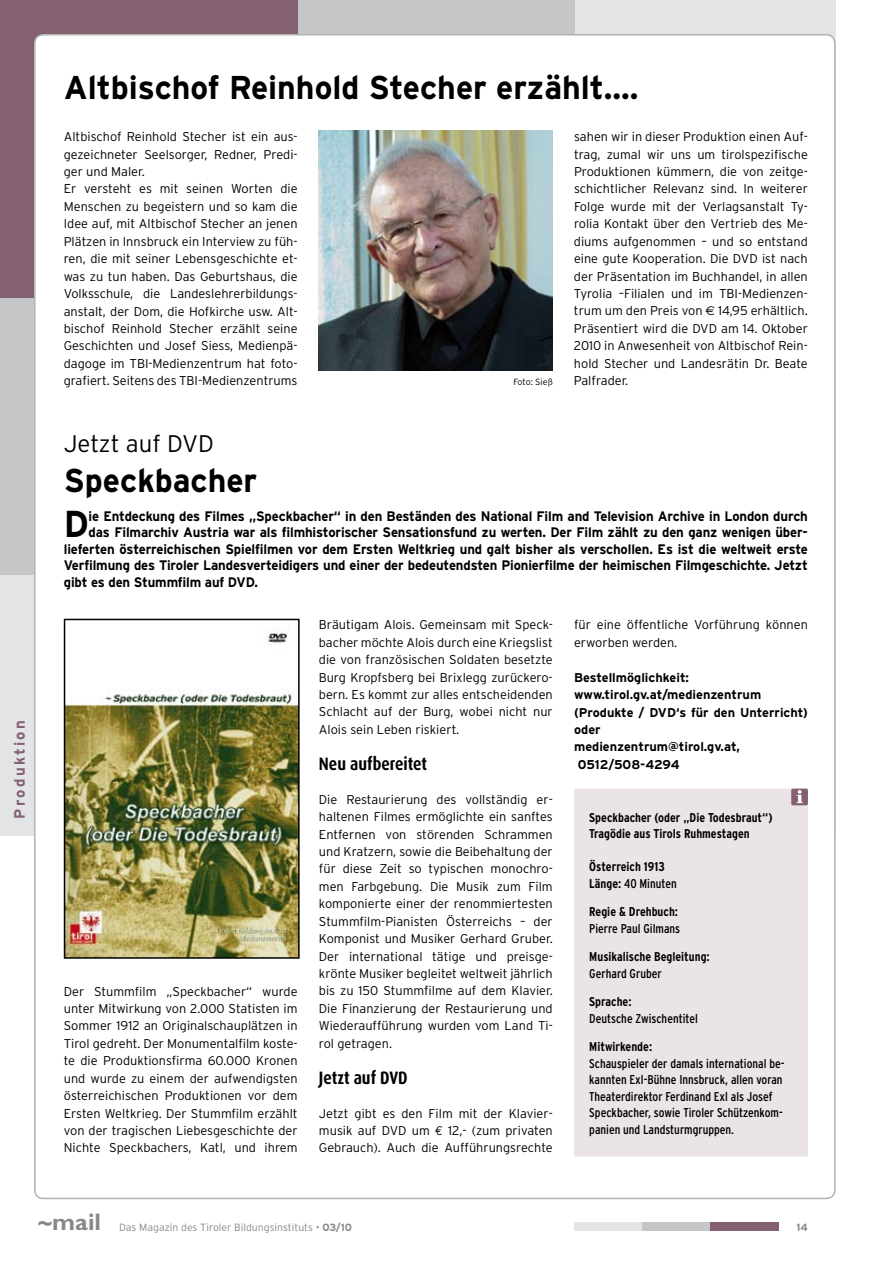
<style>
.page{position:relative;width:893px;height:1263px;background:#fff}
.page>*{position:absolute;margin:0;border:0;box-sizing:border-box;transform-origin:0 0}
.t1{font:700 37.5px "Interstate";color:#000;scale:.95 1}
.t2{font:700 33px "Interstate";color:#000}
.t3{font:300 24px "Interstate";color:#000}
.t4{font:700 24px "Gill Sans Std";color:#87888a}
.t5{font:700 18px "Dax";color:#000;scale:.85 1}
.t6{font:700 15px "Interstate";letter-spacing:.15em;color:#855f72}
.t7{font:700 13.8px "Interstate";letter-spacing:-.01em;color:#000;scale:.95 1}
.t8{font:300 12.75px/17.4px "Interstate";color:#000;text-align:justify}
.t9{font:condensed 12.75px/16.5px "Interstate";color:#000}
.t10{font:700 condensed 12.75px/16.5px "Interstate";color:#000}
.t11{font:700 12.75px/17.4px "Interstate";color:#000}
.t12{font:300 10.5px "Interstate";color:#87888a}
.t13{font:700 10.5px "Interstate";color:#87888a}
.t14{font:300 9px "Interstate";color:#000}
.s1{font-family:"Euro Sans";font-weight:400}
.s2{font-family:"Euro Mono";font-weight:400}
.s3{font-weight:400}
.s4{font-weight:700}
</style>
<div class="page">
<div style="left:0;top:0;width:836px;height:836px;background:#e3e4e5"></div>
<div style="left:0;top:0;width:574px;height:574px;background:#c5c6c8"></div>
<div style="left:0;top:0;width:298px;height:298px;background:#855f72"></div>
<div style="left:35px;top:35px;width:800px;height:1163px;background:#fff;border-radius:9px"></div>
<div style="left:574px;top:1222px;width:204px;height:9px;background:#e3e4e5"></div>
<div style="left:642px;top:1222px;width:136px;height:9px;background:#c5c6c8"></div>
<div style="left:710px;top:1222px;width:68px;height:9px;background:#855f72"></div>
<img style="left:319px;top:131px;width:234px;height:239px">
<img style="left:67px;top:628px;width:230px;height:328px">
<div style="left:64px;top:619px;width:236px;height:340px;border:2px solid #000"></div>
<div style="left:574px;top:789px;width:234px;height:368px;background:#eae4e7;border-radius:2px"></div>
<div style="left:791px;top:789px;width:17px;height:16px;background:#855f72;border-radius:2px"></div>
<svg style="left:797px;top:790px;width:6px;height:13px"></svg>
<p class="t6" style="left:11px;top:819px;width:100px;rotate:-90deg">Produktion</p>
<h2 class="t2" style="left:64px;top:69px;width:576px">Altbischof Reinhold Stecher erzählt....</h2>
<p class="t8" style="left:64px;top:128px;width:235px;text-align:left">Altbischof Reinhold Stecher ist ein aus&shy;gezeichneter Seelsorger, Redner, Predi&shy;ger und Maler.<br>Er versteht es mit seinen Worten die Menschen zu begeistern und so kam die Idee auf, mit Altbischof Stecher an jenen Plätzen in Innsbruck ein Interview zu füh&shy;ren, die mit seiner Lebensgeschichte et&shy;was zu tun haben. Das Geburtshaus, die Volksschule, die Landeslehrerbildungs&shy;anstalt, der Dom, die Hofkirche usw. Alt&shy;bischof Reinhold Stecher erzählt seine Geschichten und Josef Siess, Medienpä&shy;dagoge im TBI-Medienzentrum hat foto&shy;grafiert. Seitens des TBI-Medienzentrums</p>
<p class="t8" style="left:574px;top:128px;width:235px">sahen wir in dieser Produktion einen Auf&shy;trag, zumal wir uns um tirolspezifische Produktionen kümmern, die von zeitge&shy;schichtlicher Relevanz sind. In weiterer Folge wurde mit der Verlagsanstalt Ty&shy;rolia Kontakt über den Vertrieb des Me&shy;diums aufgenommen – und so entstand eine gute Kooperation. Die DVD ist nach der Präsentation im Buchhandel, in allen Tyrolia –Filialen und im TBI-Medienzen&shy;trum um den Preis von <span class="s1">€</span> 14,95 erhältlich.<br>Präsentiert wird die DVD am 14. Oktober 2010 in Anwesenheit von Altbischof Rein&shy;hold Stecher und Landesrätin Dr. Beate Palfrader.</p>
<p class="t14" style="left:513px;top:376px;width:41px">Foto: Sieß</p>
<h3 class="t3" style="left:64px;top:430px;width:152px">Jetzt auf DVD</h3>
<h2 class="t2" style="left:64px;top:462px;width:195px">Speckbacher</h2>
<h1 class="t1" style="left:64px;top:503px;width:28px">D</h1>
<p class="t7" style="left:89px;top:508px;width:759px">ie Entdeckung des Filmes „Speckbacher“ in den Beständen des National Film and Television Archive in London durch</p>
<p class="t7" style="left:89px;top:524px;width:759px">das Filmarchiv Austria war als filmhistorischer Sensationsfund zu werten. Der Film zählt zu den ganz wenigen über-</p>
<p class="t7" style="left:64px;top:541px;width:785px">lieferten österreichischen Spielfilmen vor dem Ersten Weltkrieg und galt bisher als verschollen. Es ist die weltweit erste</p>
<p class="t7" style="left:64px;top:558px;width:785px">Verfilmung des Tiroler Landesverteidigers und einer der bedeutendsten Pionierfilme der heimischen Filmgeschichte. Jetzt</p>
<p class="t7" style="left:64px;top:574px;width:206px">gibt es den Stummfilm auf DVD.</p>
<p class="t8" style="left:64px;top:982px;width:235px">Der Stummfilm „Speckbacher“ wurde unter Mitwirkung von 2.000 Statisten im Sommer 1912 an Originalschauplätzen in Tirol gedreht. Der Monumentalfilm koste&shy;te die Produktionsfirma 60.000 Kronen und wurde zu einem der aufwendigsten österreichischen Produktionen vor dem Ersten Weltkrieg. Der Stummfilm erzählt von der tragischen Liebesgeschichte der Nichte Speckbachers, Katl, und ihrem</p>
<p class="t8" style="left:319px;top:616px;width:235px">Bräutigam Alois. Gemeinsam mit Speck&shy;bacher möchte Alois durch eine Kriegslist die von französischen Soldaten besetzte Burg Kropfsberg bei Brixlegg zurückero&shy;bern. Es kommt zur alles entscheidenden Schlacht auf der Burg, wobei nicht nur Alois sein Leben riskiert.</p>
<h3 class="t5" style="left:319px;top:754px;width:129px">Neu aufbereitet</h3>
<p class="t8" style="left:319px;top:790px;width:235px">Die Restaurierung des vollständig er&shy;haltenen Filmes ermöglichte ein sanftes Entfernen von störenden Schrammen und Kratzern, sowie die Beibehaltung der für diese Zeit so typischen monochro&shy;men Farbgebung. Die Musik zum Film komponierte einer der renommiertesten Stummfilm-Pianisten Österreichs – der Komponist und Musiker Gerhard Gruber.<br>Der international tätige und preisge&shy;krönte Musiker begleitet weltweit jährlich bis zu 150 Stummfilme auf dem Klavier.<br>Die Finanzierung der Restaurierung und Wiederaufführung wurden vom Land Ti&shy;rol getragen.</p>
<h3 class="t5" style="left:319px;top:1068px;width:106px">Jetzt auf DVD</h3>
<p class="t8" style="left:319px;top:1104px;width:235px">Jetzt gibt es den Film mit der Klavier&shy;musik auf DVD um <span class="s2">€</span> 12,- (zum privaten Gebrauch). Auch die Aufführungsrechte</p>
<p class="t8" style="left:574px;top:616px;width:235px">für eine öffentliche Vorführung können erworben werden.</p>
<p class="t11" style="left:574px;top:668px;width:235px">Bestellmöglichkeit: www.tirol.gv.at/medienzentrum (Produkte / DVD‘s für den Unterricht) oder<br>medienzentrum@tirol.gv.at,<br>0512/508-4294</p>
<p class="t10" style="left:589px;top:809px;width:185px">Speckbacher (oder „Die Todesbraut“)<br>Tragödie aus Tirols Ruhmestagen</p>
<p class="t10" style="left:589px;top:858px;width:89px">Österreich 1913<br>Länge: <span class="s3">40 Minuten</span></p>
<p class="t10" style="left:589px;top:903px;width:90px">Regie &amp; Drehbuch:</p>
<p class="t9" style="left:589px;top:920px;width:92px">Pierre Paul Gilmans</p>
<p class="t10" style="left:589px;top:948px;width:122px">Musikalische Begleitung:</p>
<p class="t9" style="left:589px;top:965px;width:74px">Gerhard Gruber</p>
<p class="t10" style="left:589px;top:993px;width:44px">Sprache:</p>
<p class="t9" style="left:589px;top:1010px;width:110px">Deutsche Zwischentitel</p>
<p class="t10" style="left:589px;top:1038px;width:64px">Mitwirkende:</p>
<p class="t9" style="left:589px;top:1055px;width:197px">Schauspieler der damals international be&shy;kannten Exl-Bühne Innsbruck, allen voran Theaterdirektor Ferdinand Exl als Josef Speckbacher, sowie Tiroler Schützenkom&shy;panien und Landsturmgruppen.</p>
<h3 class="t4" style="left:38px;top:1208px;width:64px">~mail</h3>
<p class="t12" style="left:119px;top:1221px;width:234px">Das Magazin des Tiroler Bildungsinstituts • <span class="s4">03/10</span></p>
<p class="t13" style="left:797px;top:1221px;width:13px">14</p>
</div>
